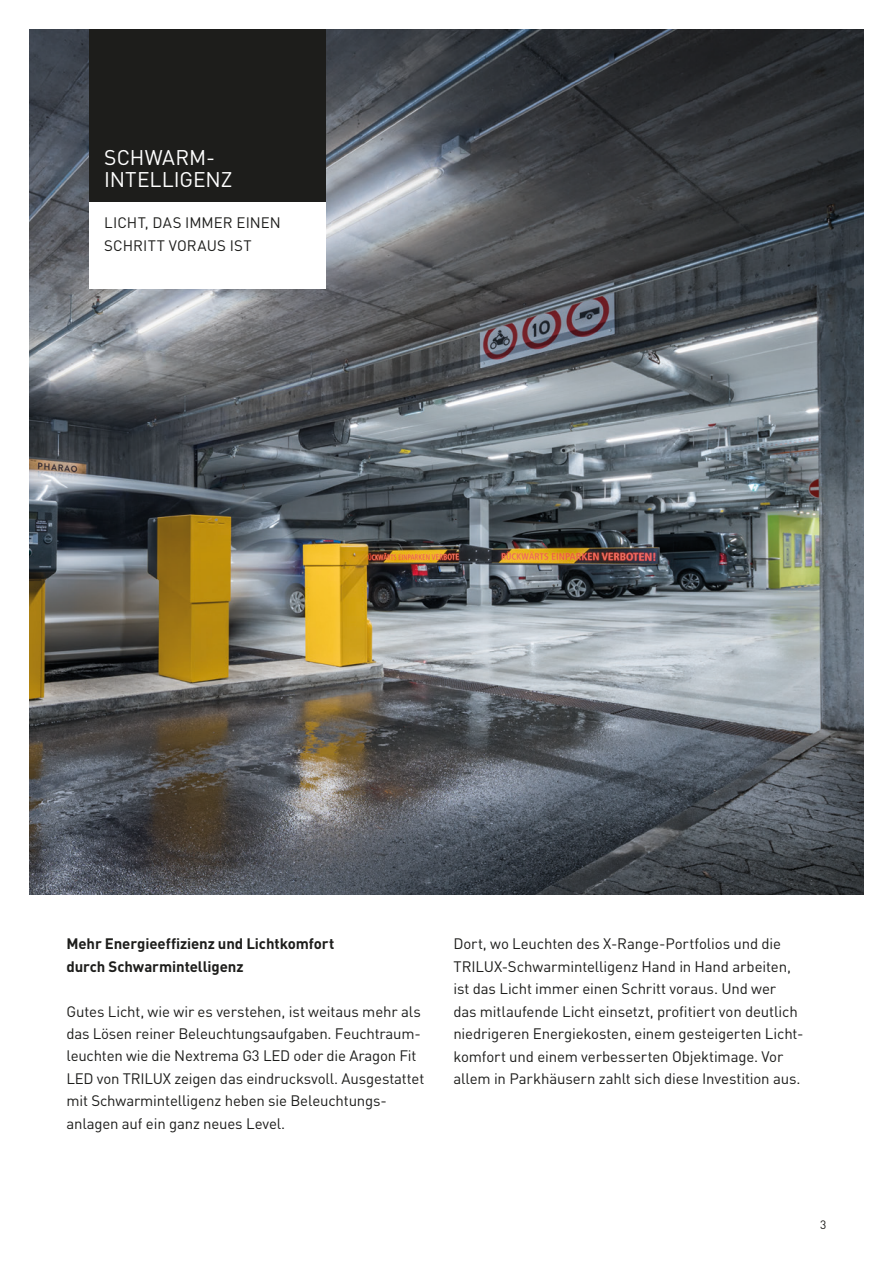
<style>
.page{position:relative;width:893px;height:1263px;background:#fff}
.page>*{position:absolute;margin:0;border:0;box-sizing:border-box;transform-origin:0 0}
.t1{font:21px/22.5px "Trilux DIN";letter-spacing:-.005em;color:#fff}
.t2{font:15px/22.5px "Trilux DIN";letter-spacing:-.01em;color:#1d1d1b}
.t3{font:700 15px/22.5px "Trilux DIN";letter-spacing:-.005em;color:#1d1d1b}
.t4{font:12px "Trilux DIN";color:#1d1d1b}
</style>
<div class="page">
<img style="left:30px;top:30px;width:833px;height:864px">
<div style="left:89px;top:30px;width:236px;height:172px;background:#1d1d1b"></div>
<div style="left:89px;top:202px;width:236px;height:86px;background:#fff"></div>
<h1 class="t1" style="left:104px;top:146px;width:130px">SCHWARM-<br>INTELLIGENZ</h1>
<p class="t2" style="left:104px;top:212px;width:178px">LICHT, DAS IMMER EINEN<br>SCHRITT VORAUS IST</p>
<p class="t3" style="left:66px;top:932px;width:270px">Mehr Energieeffizienz und Lichtkomfort durch Schwarmintelligenz</p>
<p class="t2" style="left:66px;top:1000px;width:359px">Gutes Licht, wie wir es verstehen, ist weitaus mehr als das Lösen reiner Beleuchtungsaufgaben. Feuchtraum&shy;leuchten wie die Nextrema G3 LED oder die Aragon Fit LED von TRILUX zeigen das eindrucksvoll. Ausgestattet mit Schwarmintelligenz heben sie Beleuchtungs&shy;anlagen auf ein ganz neues Level.</p>
<p class="t2" style="left:453px;top:932px;width:351px">Dort, wo Leuchten des X-Range-Portfolios und die TRILUX-Schwarmintelligenz Hand in Hand arbeiten, ist das Licht immer einen Schritt voraus. Und wer<br>das mitlaufende Licht einsetzt, profitiert von deutlich niedrigeren Energiekosten, einem gesteigerten Licht&shy;komfort und einem verbesserten Objektimage. Vor allem in Parkhäusern zahlt sich diese Investition aus.</p>
<p class="t4" style="left:820px;top:1217px;width:8px">3</p>
</div>
